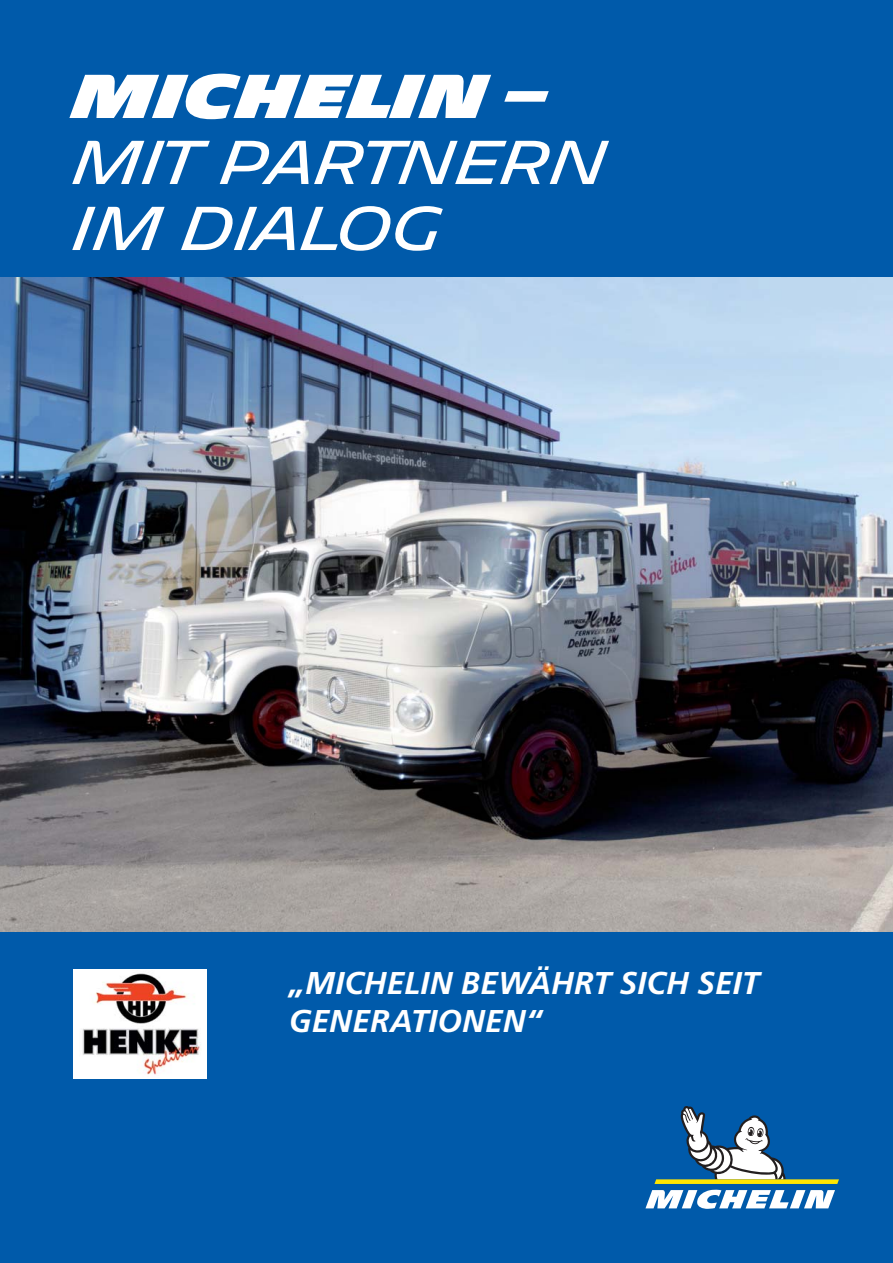
<style>
.page{position:relative;width:893px;height:1263px;background:#fff}
.page>*{position:absolute;margin:0;border:0;box-sizing:border-box;transform-origin:0 0}
.t1{font:60px/66px "Michelin";letter-spacing:-.025em;color:#fff}
.t2{font:900 60px "Michelin";color:#fff}
.t3{font:italic 700 31.5px/37.8px "Frutiger";letter-spacing:.005em;color:#fff}
</style>
<div class="page">
<img style="left:0;top:276px;width:893px;height:656px">
<div style="left:0;top:932px;width:893px;height:331px;background:#005aaa"></div>
<div style="left:0;top:0;width:893px;height:276px;background:#005aaa"></div>
<div style="left:73px;top:969px;width:134px;height:110px;background:#fff"></div>
<img style="left:82px;top:973px;width:119px;height:102px">
<svg style="left:645px;top:1106px;width:194px;height:103px"></svg>
<h1 class="t2" style="left:73px;top:62px;width:476px">MICHELIN –</h1>
<h1 class="t1" style="left:73px;top:130px;width:537px">MIT PARTNERN<br>IM DIALOG</h1>
<p class="t3" style="left:289px;top:966px;width:472px">„MICHELIN BEWÄHRT SICH SEIT<br>GENERATIONEN“</p>
</div>
